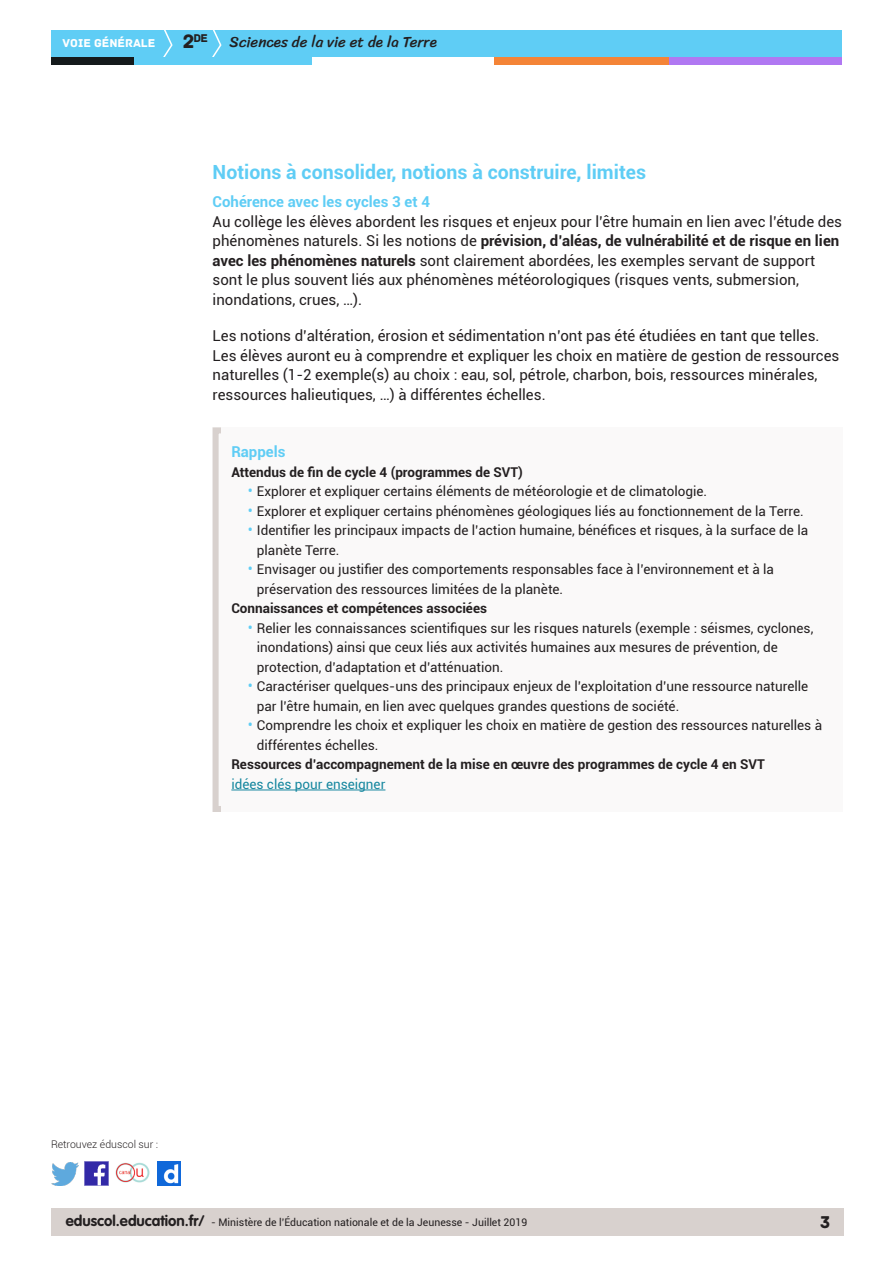
<style>
.page{position:relative;width:893px;height:1263px;background:#fff}
.page>*{position:absolute;margin:0;border:0;box-sizing:border-box;transform-origin:0 0}
._03_titre_2{font:700 19.5px "Roboto";color:#5fcdf5}
.t1{font:18px "Archive";color:#231f20}
.Texte_courant{font:15px/19.5px "Roboto";color:#231f20}
.t2{font:15px "Sriracha";color:#231f20}
._04_titre_3{font:700 15px "Roboto";color:#5fcdf5}
._08_Titre_encadré{font:700 15px "Roboto";color:#5fcdf5}
.t3{font:13.5px/19.5px "Roboto";color:#231f20}
._08_txt_encadré{font:700 13.5px "Roboto";color:#231f20}
._08_txt_encadré-2{font:13.5px "Roboto";color:#16879f}
.t4{font:12px "Archive";color:#fff}
.t5{font:11.85px "Archive";color:#231f20}
.t6{font:10.5px "Roboto";color:#231f20}
.t7{font:300 10.5px "Roboto";color:#231f20}
.s1{font-size:20.4px}
.s2{font-weight:700}
.s3{font-size:15px;color:#5fcdf5}
.s4{font-family:"VAG Rounded Std";font-weight:700;font-size:15px}
</style>
<div class="page">
<div style="left:51px;top:1209px;width:792px;height:27px;background:#d8d1ce"></div>
<img style="left:85px;top:1162px;width:23px;height:23px">
<img style="left:51px;top:1163px;width:28px;height:22px">
<img style="left:158px;top:1162px;width:22px;height:23px">
<img style="left:115px;top:1162px;width:35px;height:21px">
<div style="left:51px;top:30px;width:791px;height:27px;background:#5fcdf5"></div>
<svg style="left:163px;top:30px;width:10px;height:27px"></svg>
<svg style="left:212px;top:30px;width:10px;height:27px"></svg>
<div style="left:133px;top:57px;width:179px;height:8px;background:#5fcdf5"></div>
<div style="left:51px;top:57px;width:82px;height:8px;background:#141a1c"></div>
<div style="left:667px;top:57px;width:175px;height:8px;background:#b078f2"></div>
<div style="left:494px;top:57px;width:175px;height:8px;background:#f48437"></div>
<div style="left:213px;top:427px;width:630px;height:385px;background:#faf9f9"></div>
<hr style="left:231px;top:790px;width:154px;height:1px;background:#16879f">
<div style="left:213px;top:427px;width:630px;height:385px;border:6px solid #d8d1ce"></div>
<p class="t5" style="left:183px;top:31px;width:27px"><span class="s1">2</span>de</p>
<p class="t4" style="left:63px;top:36px;width:94px">VOIE GÉNÉRALE</p>
<p class="t2" style="left:230px;top:33px;width:209px">Sciences de la vie et de la Terre</p>
<p class="_03_titre_2" style="left:213px;top:159px;width:435px">Notions à consolider, notions à construire, limites</p>
<p class="_04_titre_3" style="left:213px;top:191px;width:219px">Cohérence avec les cycles 3 et 4</p>
<p class="Texte_courant" style="left:213px;top:211px;width:631px">Au collège les élèves abordent les risques et enjeux pour l’être humain en lien avec l’étude des phénomènes naturels. Si les notions de <span class="s2">prévision, d’aléas, de vulnérabilité et de risque en lien avec les phénomènes naturels</span> sont clairement abordées, les exemples servant de support sont le plus souvent liés aux phénomènes météorologiques (risques vents, submersion, inondations, crues, …).</p>
<p class="Texte_courant" style="left:213px;top:326px;width:628px">Les notions d’altération, érosion et sédimentation n’ont pas été étudiées en tant que telles.<br>Les élèves auront eu à comprendre et expliquer les choix en matière de gestion de ressources naturelles (1-2 exemple(s) au choix : eau, sol, pétrole, charbon, bois, ressources minérales, ressources halieutiques, …) à différentes échelles.</p>
<p class="_08_Titre_encadré" style="left:231px;top:441px;width:56px">Rappels</p>
<p class="_08_txt_encadré" style="left:231px;top:463px;width:293px">Attendus de fin de cycle 4 (programmes de SVT)</p>
<p class="t3" style="left:248px;top:481px;width:461px"><span class="s3">•</span> Explorer et expliquer certains éléments de météorologie et de climatologie.</p>
<p class="t3" style="left:248px;top:501px;width:558px"><span class="s3">•</span> Explorer et expliquer certains phénomènes géologiques liés au fonctionnement de la Terre.</p>
<p class="t3" style="left:257px;top:520px;width:553px;text-indent:-9px"><span class="s3">•</span> Identifier les principaux impacts de l’action humaine, bénéfices et risques, à la surface de la planète Terre.</p>
<p class="t3" style="left:257px;top:559px;width:519px;text-indent:-9px"><span class="s3">•</span> Envisager ou justifier des comportements responsables face à l’environnement et à la préservation des ressources limitées de la planète.</p>
<p class="_08_txt_encadré" style="left:231px;top:599px;width:257px">Connaissances et compétences associées</p>
<p class="t3" style="left:257px;top:618px;width:558px;text-indent:-9px"><span class="s3">•</span> Relier les connaissances scientifiques sur les risques naturels (exemple : séismes, cyclones, inondations) ainsi que ceux liés aux activités humaines aux mesures de prévention, de protection, d’adaptation et d’atténuation.</p>
<p class="t3" style="left:257px;top:676px;width:553px;text-indent:-9px"><span class="s3">•</span> Caractériser quelques-uns des principaux enjeux de l’exploitation d’une ressource naturelle par l’être humain, en lien avec quelques grandes questions de société.</p>
<p class="t3" style="left:257px;top:715px;width:567px;text-indent:-9px"><span class="s3">•</span> Comprendre les choix et expliquer les choix en matière de gestion des ressources naturelles à différentes échelles.</p>
<p class="_08_txt_encadré" style="left:231px;top:755px;width:535px">Ressources d’accompagnement de la mise en œuvre des programmes de cycle 4 en SVT</p>
<p class="_08_txt_encadré-2" style="left:231px;top:775px;width:156px">idées clés pour enseigner</p>
<p class="t7" style="left:51px;top:1137px;width:109px">Retrouvez éduscol sur :</p>
<p class="t6" style="left:66px;top:1215px;width:463px"><span class="s4">eduscol.education.fr/</span> - Ministère de l’Éducation nationale et de la Jeunesse - Juillet 2019</p>
<h2 class="t1" style="left:820px;top:1211px;width:12px">3</h2>
</div>
